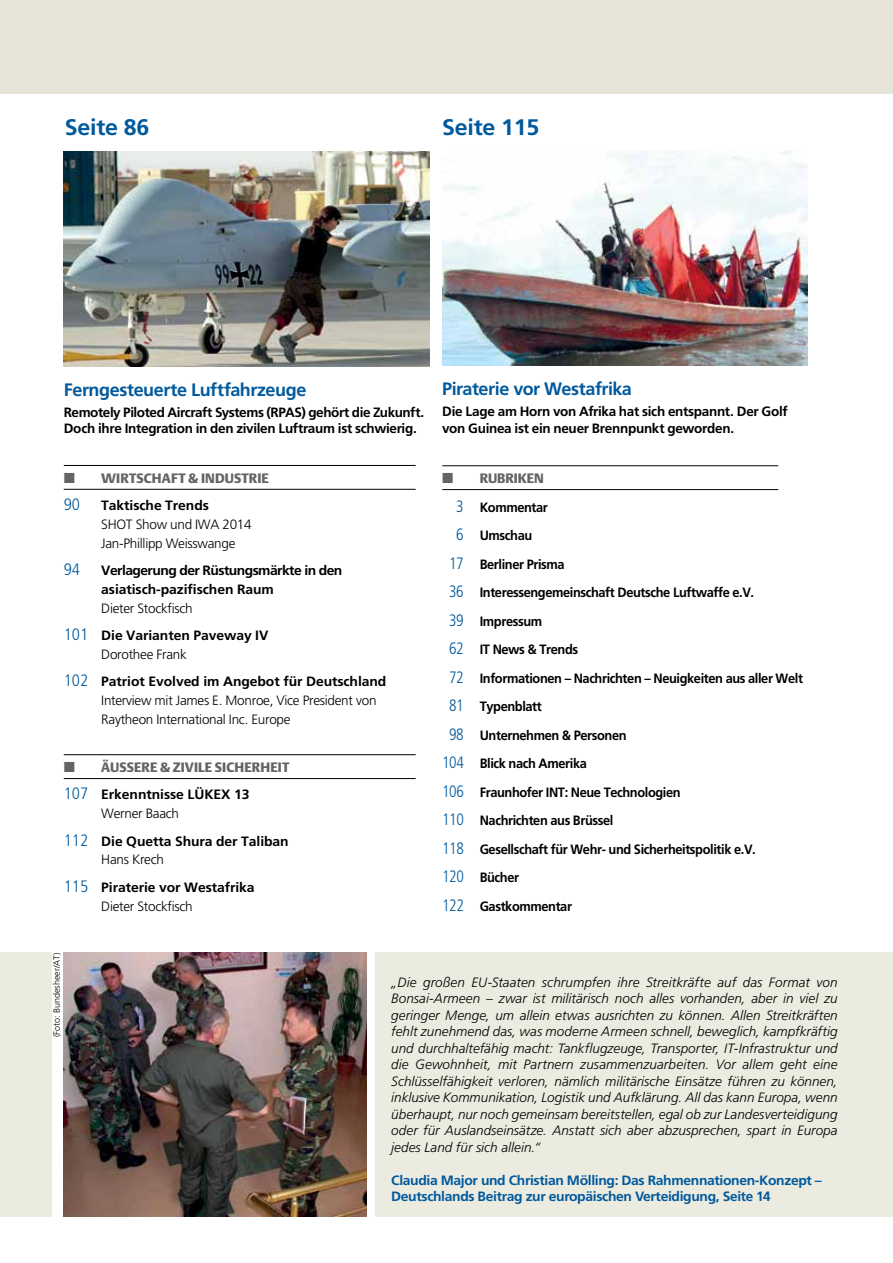
<style>
.page{position:relative;width:893px;height:1263px;background:#fff}
.page>*{position:absolute;margin:0;border:0;box-sizing:border-box;transform-origin:0 0}
.t1{font:700 22.5px "Frutiger LT Pro";letter-spacing:-.01em;color:#00599d}
.t2{font:700 18px "Frutiger LT Pro";letter-spacing:-.025em;color:#00599d}
.t3{font:300 condensed 16.5px "Frutiger";color:#00599d}
.t4{font:italic 300 13.5px/16.5px "Frutiger LT Pro";color:#000;text-align:justify}
.t5{font:700 13.5px "Frutiger LT Pro";letter-spacing:-.03em;color:#000;scale:.95 1}
.t6{font:700 13.5px/18.9px "Frutiger";letter-spacing:-.005em;color:#000}
.t7{font:700 13.5px/16.5px "Frutiger LT Pro";letter-spacing:-.03em;color:#000}
.t8{font:300 13.5px/18.9px "Frutiger";letter-spacing:-.02em;color:#000}
.t9{font:700 13.5px/16.5px "Frutiger LT Pro";letter-spacing:-.025em;color:#00599d}
.t10{font:700 13.5px/18.9px "Frutiger";letter-spacing:-.04em;color:#000}
.t11{font:13.5px "DTL Argo T Black";letter-spacing:.01em;color:#636466}
.t12{font:300 9px "Frutiger";color:#000}
.s1{font-weight:300}
.s2{font-weight:300;font-stretch:condensed;font-size:16.5px;color:#00599d}
.s3{font-family:"Frutiger";font-weight:300;font-stretch:condensed;font-size:16.5px;color:#00599d}
</style>
<div class="page">
<div style="left:0;top:0;width:893px;height:94px;background:#e6e4d6"></div>
<div style="left:0;top:952px;width:51px;height:264px;background:#ecebe0"></div>
<div style="left:375px;top:952px;width:518px;height:264px;background:#ecebe0"></div>
<img style="left:64px;top:952px;width:303px;height:264px">
<hr style="left:442px;top:465px;width:336px;height:1px;background:#000">
<hr style="left:442px;top:489px;width:336px;height:1px;background:#000">
<hr style="left:64px;top:465px;width:352px;height:1px;background:#000">
<hr style="left:64px;top:489px;width:352px;height:1px;background:#000">
<hr style="left:64px;top:754px;width:352px;height:1px;background:#000">
<hr style="left:64px;top:778px;width:352px;height:1px;background:#000">
<img style="left:64px;top:152px;width:365px;height:214px">
<img style="left:442px;top:151px;width:366px;height:214px">
<h1 class="t1" style="left:65px;top:114px;width:86px">Seite 86</h1>
<h1 class="t1" style="left:442px;top:114px;width:99px">Seite 115</h1>
<h2 class="t2" style="left:64px;top:379px;width:244px">Ferngesteuerte Luftfahrzeuge</h2>
<p class="t7" style="left:64px;top:404px;width:362px">Remotely Piloted Aircraft Systems (RPAS) gehört die Zukunft.<br>Doch ihre Integration in den zivilen Luftraum ist schwierig.</p>
<p class="t11" style="left:101px;top:470px;width:169px">WIRTSCHAFT &amp; INDUSTRIE</p>
<p class="t3" style="left:64px;top:495px;width:18px">90</p>
<p class="t6" style="left:101px;top:496px;width:109px">Taktische Trends</p>
<p class="t8" style="left:101px;top:515px;width:152px">SHOT Show und IWA 2014<br>Jan-Phillipp Weisswange</p>
<p class="t3" style="left:64px;top:560px;width:18px">94</p>
<p class="t10" style="left:101px;top:561px;width:243px">Verlagerung der Rüstungsmärkte in den asiatisch-pazifischen Raum</p>
<p class="t6" style="left:64px;top:594px;width:206px;line-height:27.3px;text-indent:38px"><span class="s1">Dieter Stockfisch<br></span><span class="s2">101</span> Die Varianten Paveway IV</p>
<p class="t6" style="left:64px;top:641px;width:324px;line-height:27.3px;text-indent:38px"><span class="s1">Dorothee Frank<br></span><span class="s2">102</span> Patriot Evolved im Angebot für Deutschland</p>
<p class="t8" style="left:101px;top:691px;width:277px">Interview mit James E. Monroe, Vice President von<br>Raytheon International Inc. Europe</p>
<p class="t11" style="left:101px;top:759px;width:190px">ÄUSSERE &amp; ZIVILE SICHERHEIT</p>
<p class="t6" style="left:101px;top:785px;width:150px;text-indent:-38px"><span class="s2">107</span> Erkenntnisse LÜKEX 13<br><span class="s1">Werner Baach</span></p>
<p class="t6" style="left:101px;top:831px;width:189px;text-indent:-38px"><span class="s2">112</span> Die Quetta Shura der Taliban<br><span class="s1">Hans Krech</span></p>
<p class="t6" style="left:101px;top:877px;width:155px;text-indent:-38px"><span class="s2">115</span> Piraterie vor Westafrika<br><span class="s1">Dieter Stockfisch</span></p>
<h2 class="t2" style="left:442px;top:379px;width:191px">Piraterie vor Westafrika</h2>
<p class="t7" style="left:442px;top:403px;width:347px">Die Lage am Horn von Afrika hat sich entspannt. Der Golf von Guinea ist ein neuer Brennpunkt geworden.</p>
<p class="t11" style="left:480px;top:470px;width:66px">RUBRIKEN</p>
<p class="t5" style="left:456px;top:499px;width:98px"><span class="s3">3</span> Kommentar</p>
<p class="t5" style="left:456px;top:527px;width:82px"><span class="s3">6</span> Umschau</p>
<p class="t5" style="left:449px;top:556px;width:123px"><span class="s3">17</span> Berliner Prisma</p>
<p class="t5" style="left:449px;top:584px;width:322px"><span class="s3">36</span> Interessengemeinschaft Deutsche Luftwaffe e.V.</p>
<p class="t5" style="left:449px;top:613px;width:99px"><span class="s3">39</span> Impressum</p>
<p class="t5" style="left:449px;top:641px;width:137px"><span class="s3">62</span> IT News &amp; Trends</p>
<p class="t5" style="left:449px;top:670px;width:374px"><span class="s3">72</span> Informationen – Nachrichten – Neuigkeiten aus aller Welt</p>
<p class="t5" style="left:449px;top:698px;width:99px"><span class="s3">81</span> Typenblatt</p>
<p class="t5" style="left:449px;top:727px;width:188px"><span class="s3">98</span> Unternehmen &amp; Personen</p>
<p class="t5" style="left:442px;top:755px;width:154px"><span class="s3">104</span> Blick nach Amerika</p>
<p class="t5" style="left:442px;top:784px;width:252px"><span class="s3">106</span> Fraunhofer INT: Neue Technologien</p>
<p class="t5" style="left:442px;top:812px;width:182px"><span class="s3">110</span> Nachrichten aus Brüssel</p>
<p class="t5" style="left:442px;top:841px;width:331px"><span class="s3">118</span> Gesellschaft für Wehr- und Sicherheitspolitik e.V.</p>
<p class="t5" style="left:442px;top:869px;width:82px"><span class="s3">120</span> Bücher</p>
<p class="t5" style="left:442px;top:898px;width:138px"><span class="s3">122</span> Gastkommentar</p>
<p class="t12" style="left:52px;top:1037px;width:86px;rotate:-90deg">(Foto: Bundesheer/AT)</p>
<p class="t4" style="left:391px;top:974px;width:448px">„Die großen EU-Staaten schrumpfen ihre Streitkräfte auf das Format von Bonsai-Armeen – zwar ist militärisch noch alles vorhanden, aber in viel zu geringer Menge, um allein etwas ausrichten zu können. Allen Streitkräften fehlt zunehmend das, was moderne Armeen schnell, beweglich, kampfkräftig und durchhaltefähig macht: Tankflugzeuge, Transporter, IT-Infrastruktur und die Gewohnheit, mit Partnern zusammenzuarbeiten. Vor allem geht eine Schlüsselfähigkeit verloren, nämlich militärische Einsätze führen zu können, inklusive Kommunikation, Logistik und Aufklärung. All das kann Europa, wenn überhaupt, nur noch gemeinsam bereitstellen, egal ob zur Landesverteidigung oder für Auslandseinsätze. Anstatt sich aber abzusprechen, spart in Europa jedes Land für sich allein.“</p>
<p class="t9" style="left:391px;top:1172px;width:432px">Claudia Major und Christian Mölling: Das Rahmennationen-Konzept –<br>Deutschlands Beitrag zur europäischen Verteidigung, Seite 14</p>
</div>
